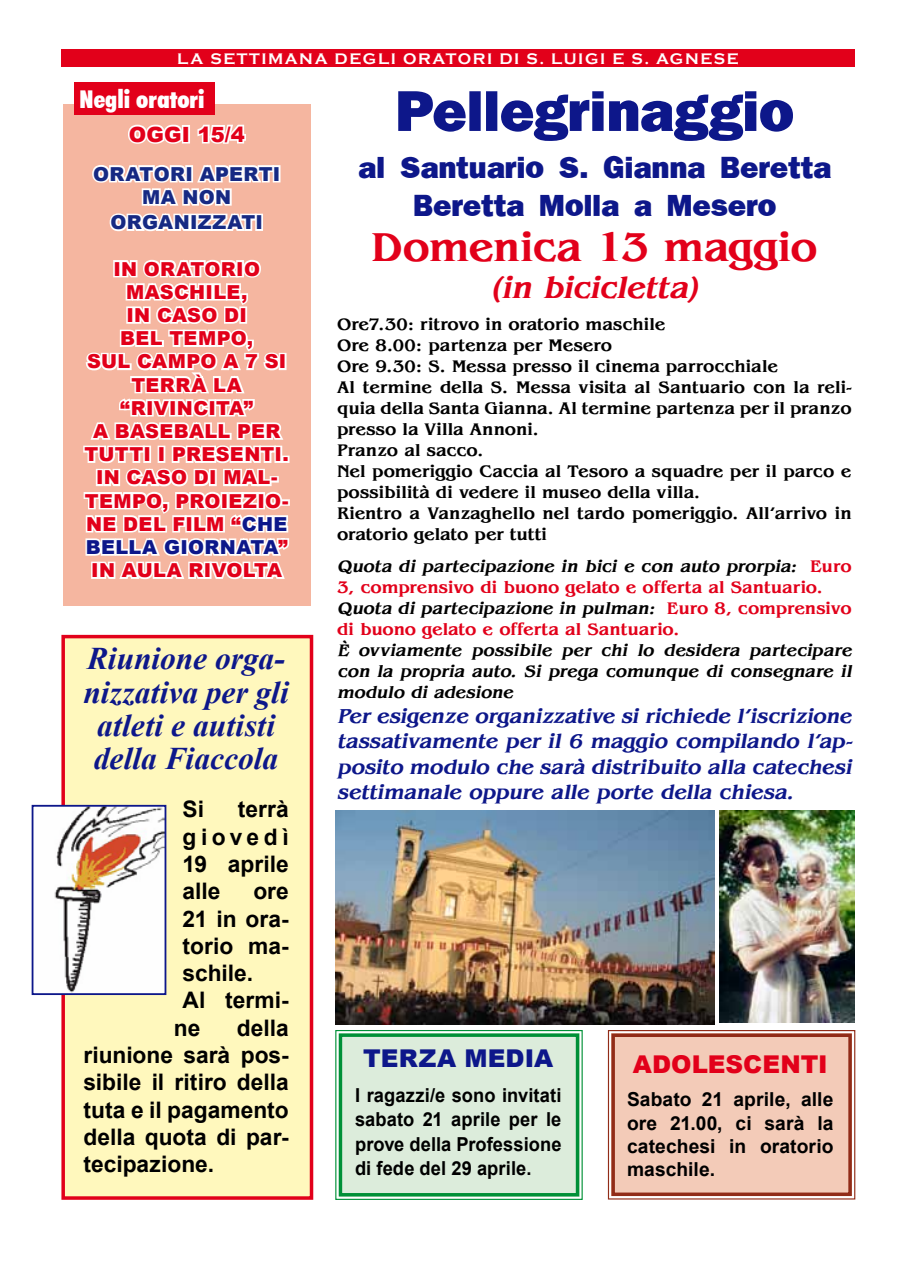
<style>
.page{position:relative;width:918px;height:1275px;background:#fff}
.page>*{position:absolute;margin:0;border:0;box-sizing:border-box;transform-origin:0 0}
.t1{font:59.5px "Franklin Gothhvy";letter-spacing:-.01em;color:#0d178a}
.t2{font:700 42px "Beanguiat";letter-spacing:-.015em;color:#e2001a}
.t3{font:italic 700 31.5px/33.2px "Times New Roman";color:#0d178a;text-align:center}
.t4{font:31.5px/38px "Franklin Gothhvy";letter-spacing:-.005em;color:#0d178a;text-align:center}
.t5{font:italic 700 31.5px "Beanguiat";color:#e2001a}
.t6{font:900 condensed 24.5px "Futura BT";color:#fff}
.t7{font:900 24.5px "Arial";color:#e2001a}
.t8{font:900 24.5px "Arial";letter-spacing:.01em;color:#0d178a}
.t9{font:700 22.75px/27.3px "Arial";color:#000;text-align:justify}
.t10{font:italic 700 21px/25.2px "Beanguiat";letter-spacing:.01em;color:#0d178a;text-align:justify}
.t11{font:900 21px "Arial";letter-spacing:.01em;color:#e2001a}
.t12{font:900 19.25px/23.3px "Arial";letter-spacing:.02em;color:#e2001a;text-align:center}
.t13{font:700 19.25px/24.5px "Arial";letter-spacing:.005em;color:#000;text-align:justify;scale:.95 1}
.t14{font:700 19.25px/23.1px "Arial";letter-spacing:.005em;color:#000;text-align:justify}
.t15{font:900 19.25px "Arial";color:#162983}
.t16{font:900 19.25px "Arial";color:#0d178a}
.t17{font:700 17.5px/21px "Beanguiat";letter-spacing:.005em;color:#000}
.t18{font:700 17.5px/21px "Beanguiat";color:#e2001a}
.t19{font:italic 700 17.5px/21px "Beanguiat";color:#000;text-align:justify}
.t20{font:700 15.75px "Copperplate Gothic";letter-spacing:.1em;color:#fff}
.s1{font-style:italic;color:#000}
.s2{color:#e2001a}
</style>
<div class="page">
<div style="left:63px;top:104px;width:247px;height:502px;background:#f5b6a0"></div>
<div style="left:61px;top:635px;width:252px;height:565px;background:#fff8bd;border:4px solid #e2001a"></div>
<img style="left:54px;top:808px;width:109px;height:184px">
<div style="left:32px;top:805px;width:134px;height:190px;border:2px solid #0d178a"></div>
<div style="left:335px;top:1030px;width:248px;height:170px;background:#dcecdb"></div>
<div style="left:339px;top:1033px;width:240px;height:163px;border:3px solid #009037"></div>
<svg style="left:607px;top:1030px;width:249px;height:170px;background:#f1c9b7"></svg>
<div style="left:611px;top:1033px;width:241px;height:163px;border:4px solid #912c18"></div>
<div style="left:61px;top:50px;width:794px;height:17px;background:#e2001a"></div>
<div style="left:75px;top:82px;width:140px;height:33px;background:#e2001a"></div>
<svg style="left:128px;top:124px;width:57px;height:20px"></svg>
<div style="left:182px;top:125px;width:8px;height:18px;border:4px solid #fff"></div>
<svg style="left:197px;top:124px;width:49px;height:20px"></svg>
<div style="left:273px;top:165px;width:7px;height:17px;border:4px solid #fff"></div>
<svg style="left:92px;top:165px;width:184px;height:67px"></svg>
<div style="left:255px;top:214px;width:8px;height:17px;border:4px solid #fff"></div>
<svg style="left:83px;top:259px;width:207px;height:321px"></svg>
<img style="left:335px;top:811px;width:379px;height:214px">
<img style="left:719px;top:811px;width:136px;height:212px">
<p class="t20" style="left:177px;top:50px;width:563px">LA SETTIMANA DEGLI ORATORI DI S. LUIGI E S. AGNESE</p>
<h3 class="t6" style="left:80px;top:84px;width:126px">Negli oratori</h3>
<p class="t11" style="left:129px;top:119px;width:117px">OGGI 15/4</p>
<p class="t15" style="left:93px;top:160px;width:15px">ORATORI</p>
<p class="t15" style="left:200px;top:160px;width:15px">APERTI</p>
<p class="t15" style="left:142px;top:183px;width:18px">MA</p>
<p class="t15" style="left:183px;top:183px;width:17px">NON</p>
<p class="t15" style="left:111px;top:208px;width:15px">ORGANIZZATI</p>
<p class="t12" style="left:113px;top:256px;width:46px">IN ORATORIO<br>MASC</p>
<h1 class="t1" style="left:395px;top:87px;width:400px">Pellegrinaggio</h1>
<h3 class="t4" style="left:358px;top:151px;width:474px">al Santuario S. Gianna Beretta<br>Beretta Molla a Mesero</h3>
<h2 class="t2" style="left:371px;top:223px;width:448px">Domenica 13 maggio</h2>
<h3 class="t5" style="left:490px;top:270px;width:217px">(in bicicletta)</h3>
<p class="t17" style="left:337px;top:314px;width:516px">Ore7.30: ritrovo in oratorio maschile<br>Ore 8.00: partenza per Mesero<br>Ore 9.30: S. Messa presso il cinema parrocchiale<br>Al termine della S. Messa visita al Santuario con la reli&shy;quia della Santa Gianna. Al termine partenza per il pranzo presso la Villa Annoni.<br>Pranzo al sacco.<br>Nel pomeriggio Caccia al Tesoro a squadre per il parco e possibilità di vedere il museo della villa.<br>Rientro a Vanzaghello nel tardo pomeriggio. All’arrivo in oratorio gelato per tutti</p>
<p class="t18" style="left:337px;top:556px;width:516px"><span class="s1">Quota di partecipazione in bici e con auto prorpia:</span> E u r o 3, comprensivo di buono gelato e offerta al Santuario.<br><span class="s1">Quota di partecipazione in pulman:</span> E u r o 8 , c o m p r e n s i v o di buono gelato e offerta al Santuario.</p>
<p class="t19" style="left:337px;top:640px;width:519px">È ovviamente possibile per chi lo desidera partecipare con la propria auto. Si prega comunque di consegnare il modulo di adesione</p>
<p class="t10" style="left:337px;top:704px;width:520px">Per esigenze organizzative si richiede l’iscrizione tassativamente per il 6 maggio compilando l’ap&shy;posito modulo che sarà distribuito alla catechesi settimanale oppure alle porte della chiesa.</p>
<p class="t12" style="left:189px;top:280px;width:29px">HILE</p>
<p class="t12" style="left:241px;top:280px;width:8px">,</p>
<p class="t12" style="left:126px;top:303px;width:47px">IN CASO</p>
<p class="t12" style="left:224px;top:303px;width:11px">DI</p>
<p class="t12" style="left:120px;top:326px;width:15px">BEL</p>
<p class="t12" style="left:170px;top:326px;width:17px">TEMPO</p>
<p class="t12" style="left:247px;top:326px;width:8px">,</p>
<p class="t12" style="left:87px;top:349px;width:67px">SUL CAMPO</p>
<p class="t12" style="left:223px;top:349px;width:53px">A 7 SI</p>
<p class="t12" style="left:131px;top:372px;width:16px">TERR</p>
<p class="t12" style="left:191px;top:372px;width:37px">À LA</p>
<p class="t12" style="left:120px;top:396px;width:24px">“RIVINCITA</p>
<p class="t12" style="left:244px;top:396px;width:11px">”</p>
<p class="t12" style="left:93px;top:419px;width:37px">A BASEBALL</p>
<p class="t12" style="left:237px;top:419px;width:15px">PER</p>
<p class="t12" style="left:85px;top:442px;width:43px">TUTTI</p>
<p class="t12" style="left:158px;top:442px;width:29px">I PRESENTI</p>
<p class="t12" style="left:282px;top:442px;width:8px">.</p>
<p class="t12" style="left:96px;top:465px;width:47px">IN CASO</p>
<p class="t12" style="left:194px;top:465px;width:46px">DI MAL</p>
<p class="t12" style="left:271px;top:465px;width:8px">-</p>
<p class="t12" style="left:85px;top:488px;width:17px">TEMPO</p>
<p class="t12" style="left:162px;top:488px;width:28px">, PROIEZIO</p>
<p class="t12" style="left:282px;top:488px;width:8px">-</p>
<p class="t12" style="left:86px;top:512px;width:52px">NE DEL</p>
<p class="t12" style="left:173px;top:512px;width:14px">FILM</p>
<p class="t16" style="left:231px;top:510px;width:55px"><span class="s2">“</span>CHE</p>
<p class="t16" style="left:86px;top:533px;width:16px">BELLA</p>
<p class="t16" style="left:164px;top:533px;width:16px">GIORNATA</p>
<p class="t12" style="left:278px;top:535px;width:11px">”</p>
<p class="t12" style="left:91px;top:558px;width:112px">IN AULA RIVOLTA</p>
<h3 class="t3" style="left:83px;top:641px;width:207px">Riunione orga&shy;nizzativa per gli atleti e autisti della Fiaccola</h3>
<h3 class="t9" style="left:183px;top:796px;width:23px">Si</h3>
<h3 class="t9" style="left:183px;top:796px;width:108px;text-indent:55px">terrà giovedì 19 aprile alle</h3>
<h3 class="t9" style="left:253px;top:878px;width:37px">ore</h3>
<h3 class="t9" style="left:183px;top:905px;width:108px">21 in ora-</h3>
<h3 class="t9" style="left:183px;top:933px;width:108px">torio ma-</h3>
<h3 class="t9" style="left:183px;top:960px;width:72px">schile.</h3>
<h3 class="t9" style="left:183px;top:987px;width:108px">Al termi-</h3>
<h3 class="t9" style="left:174px;top:1015px;width:28px">ne</h3>
<h3 class="t9" style="left:83px;top:1015px;width:207px;text-indent:153px">della riunione sarà pos&shy;sibile il ritiro della tuta e il pagamento della quota di par&shy;tecipazione.</h3>
<h3 class="t8" style="left:363px;top:1040px;width:192px">TERZA MEDIA</h3>
<p class="t13" style="left:355px;top:1083px;width:219px">I ragazzi/e sono invitati sabato 21 aprile per le prove della Professione di fede del 29 aprile.</p>
<h3 class="t7" style="left:633px;top:1046px;width:196px">ADOLESCENTI</h3>
<p class="t14" style="left:627px;top:1089px;width:208px">Sabato 21 aprile, alle ore 21.00, ci sarà la catechesi in oratorio maschile.</p>
</div>
